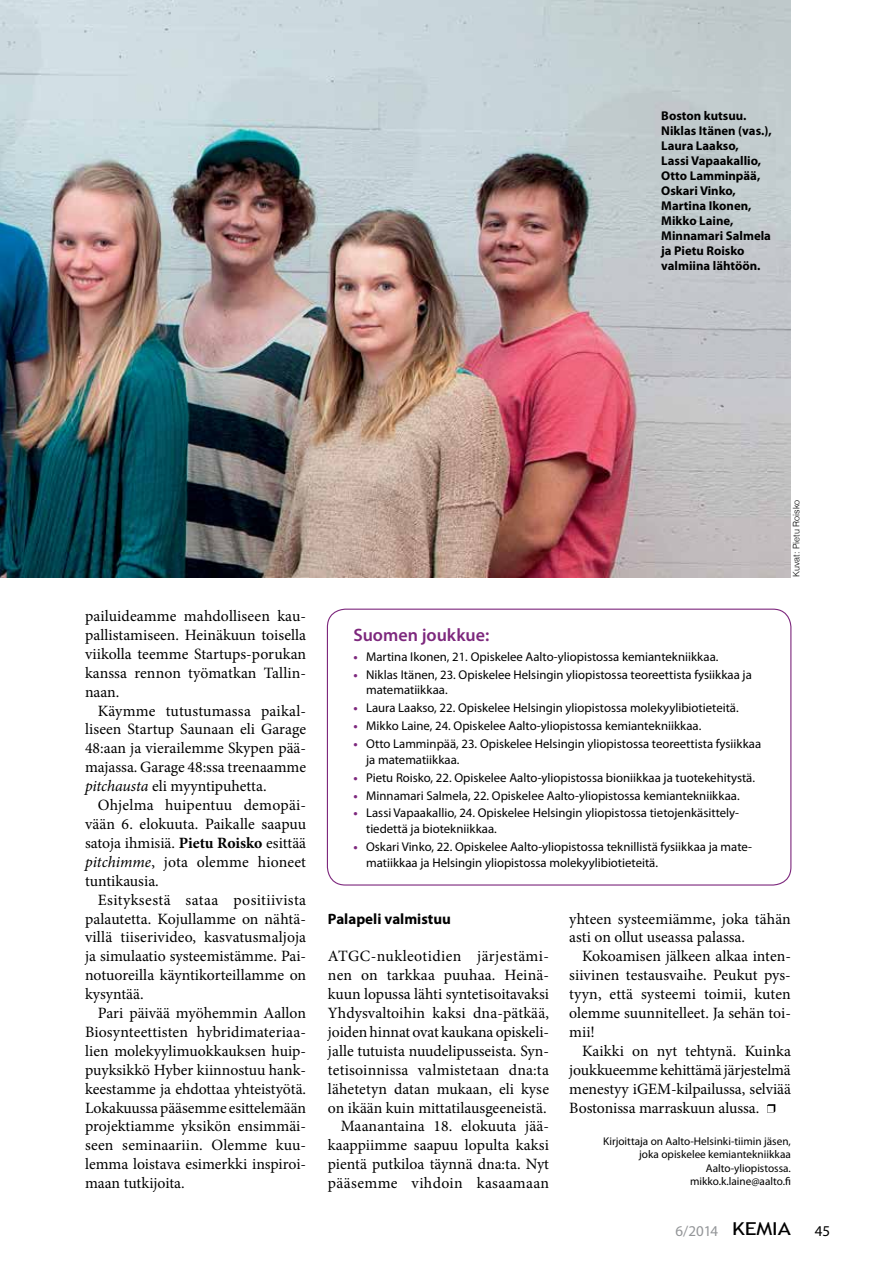
<style>
.page{position:relative;width:893px;height:1263px;background:#fff}
.page>*{position:absolute;margin:0;border:0;box-sizing:border-box;transform-origin:0 0}
.t1{font:600 18px "Myriad Pro";color:#7d287d}
.t2{font:15.75px/18.9px "Minion Pro";color:#000;text-align:justify}
.t3{font:700 15px "Myriad Pro";color:#000}
.t4{font:15px "Myriad Pro";color:#939598}
.t5{font:15px "Myriad Pro";color:#000}
.t6{font:12.75px/15.8px "Myriad Pro";color:#000}
.t7{font:700 12.75px/15px "Myriad Pro";color:#000}
.t8{font:11.25px/13.5px "Myriad Pro";color:#000;text-align:right}
.t9{font:300 9px "Helvetica";color:#000}
.s1{font-style:italic}
.s2{font-weight:700}
.s3{font-weight:700;color:#7d287d}
.s4{font-family:"Trebuchet MS";font-size:17.85px;color:#000}
</style>
<div class="page">
<div style="left:327px;top:609px;width:464px;height:276px;border:1px solid #7d287d;border-radius:18px"></div>
<img style="left:0;top:0;width:791px;height:577px">
<svg style="left:767px;top:1104px;width:8px;height:8px"></svg>
<p class="t7" style="left:661px;top:108px;width:112px">Boston kutsuu.<br>Niklas Itänen (vas.),<br>Laura Laakso,<br>Lassi Vapaakallio,<br>Otto Lamminpää,<br>Oskari Vinko,<br>Martina Ikonen,<br>Mikko Laine,<br>Minnamari Salmela ja Pietu Roisko valmiina lähtöön.</p>
<p class="t2" style="left:85px;top:607px;width:223px">pailuideamme mahdolliseen kau&shy;pallistamiseen. Heinäkuun toisella viikolla teemme Startups-porukan kanssa rennon työmatkan Tallin&shy;naan.</p>
<p class="t2" style="left:85px;top:701px;width:223px;text-indent:13px">Käymme tutustumassa paikal&shy;liseen Startup Saunaan eli Garage 48:aan ja vierailemme Skypen pää&shy;majassa. Garage 48:ssa treenaamme <span class="s1">pitchausta</span> eli myyntipuhetta.</p>
<p class="t2" style="left:85px;top:796px;width:223px;text-indent:13px">Ohjelma huipentuu demopäi&shy;vään 6. elokuuta. Paikalle saapuu satoja ihmisiä. <span class="s2">Pietu Roisko</span> esittää <span class="s1">pitchimme</span>, jota olemme hioneet tuntikausia.</p>
<p class="t2" style="left:85px;top:890px;width:223px;text-indent:13px">Esityksestä sataa positiivista palautetta. Kojullamme on nähtä&shy;villä tiiserivideo, kasvatusmaljoja ja simulaatio systeemistämme. Pai&shy;notuoreilla käyntikorteillamme on kysyntää.</p>
<p class="t2" style="left:85px;top:1003px;width:223px;text-indent:13px">Pari päivää myöhemmin Aallon Biosynteettisten hybridimateriaa&shy;lien molekyylimuokkauksen huip&shy;puyksikkö Hyber kiinnostuu hank&shy;keestamme ja ehdottaa yhteistyötä.<br>Lokakuussa pääsemme esittelemään projektiamme yksikön ensimmäi&shy;seen seminaariin. Olemme kuu&shy;lemma loistava esimerkki inspiroi&shy;maan tutkijoita.</p>
<p class="t1" style="left:353px;top:625px;width:137px">Suomen joukkue:</p>
<p class="t6" style="left:353px;top:649px;width:367px"><span class="s3">•</span> Martina Ikonen, 21. Opiskelee Aalto-yliopistossa kemiantekniikkaa.</p>
<p class="t6" style="left:366px;top:667px;width:387px;text-indent:-13px"><span class="s3">•</span> Niklas Itänen, 23. Opiskelee Helsingin yliopistossa teoreettista fysiikkaa ja matematiikkaa.</p>
<p class="t6" style="left:353px;top:700px;width:387px"><span class="s3">•</span> Laura Laakso, 22. Opiskelee Helsingin yliopistossa molekyylibiotieteitä.</p>
<p class="t6" style="left:353px;top:718px;width:349px"><span class="s3">•</span> Mikko Laine, 24. Opiskelee Aalto-yliopistossa kemiantekniikkaa.</p>
<p class="t6" style="left:366px;top:736px;width:397px;text-indent:-13px"><span class="s3">•</span> Otto Lamminpää, 23. Opiskelee Helsingin yliopistossa teoreettista fysiikkaa ja matematiikkaa.</p>
<p class="t6" style="left:353px;top:770px;width:403px"><span class="s3">•</span> Pietu Roisko, 22. Opiskelee Aalto-yliopistossa bioniikkaa ja tuotekehitystä.</p>
<p class="t6" style="left:353px;top:788px;width:388px"><span class="s3">•</span> Minnamari Salmela, 22. Opiskelee Aalto-yliopistossa kemiantekniikkaa.</p>
<p class="t6" style="left:366px;top:805px;width:374px;text-indent:-13px"><span class="s3">•</span> Lassi Vapaakallio, 24. Opiskelee Helsingin yliopistossa tietojenkäsittely&shy;tiedettä ja biotekniikkaa.</p>
<p class="t6" style="left:366px;top:839px;width:387px;text-indent:-13px"><span class="s3">•</span> Oskari Vinko, 22. Opiskelee Aalto-yliopistossa teknillistä fysiikkaa ja mate&shy;matiikkaa ja Helsingin yliopistossa molekyylibiotieteitä.</p>
<p class="t9" style="left:789px;top:577px;width:79px;rotate:-90deg">Kuvat: Pietu Roisko</p>
<p class="t3" style="left:328px;top:910px;width:124px">Palapeli valmistuu</p>
<p class="t2" style="left:328px;top:947px;width:223px;text-align:right">ATGC-nukleotidien järjestämi&shy;nen on tarkkaa puuhaa. Heinä&shy;kuun lopussa lähti syntetisoitavaksi Yhdysvaltoihin kaksi dna-pätkää, joiden hinnat ovat kaukana opiskeli&shy;jalle tutuista nuudelipusseista. Syn&shy;tetisoinnissa valmistetaan dna:ta lähetetyn datan mukaan, eli kyse on ikään kuin mittatilausgeeneistä.<br>Maanantaina 18. elokuuta jää&shy;kaappiimme saapuu lopulta kaksi pientä putkiloa täynnä dna:ta. Nyt pääsemme vihdoin kasaamaan</p>
<p class="t2" style="left:569px;top:909px;width:223px">yhteen systeemiämme, joka tähän asti on ollut useassa palassa.</p>
<p class="t2" style="left:569px;top:947px;width:223px;text-indent:13px">Kokoamisen jälkeen alkaa inten&shy;siivinen testausvaihe. Peukut pys&shy;tyyn, että systeemi toimii, kuten olemme suunnitelleet. Ja sehän toi&shy;mii!</p>
<p class="t2" style="left:569px;top:1041px;width:223px;text-indent:13px">Kaikki on nyt tehtynä. Kuinka joukkueemme kehittämä järjestelmä menestyy iGEM-kilpailussa, selviää Bostonissa marraskuun alussa.</p>
<p class="t8" style="left:603px;top:1135px;width:189px">Kirjoittaja on Aalto-Helsinki-tiimin jäsen, joka opiskelee kemiantekniikkaa<br>Aalto-yliopistossa. mikko.k.laine@aalto.fi</p>
<p class="t4" style="left:676px;top:1222px;width:117px">6/2014 <span class="s4">KEMIA</span></p>
<p class="t5" style="left:815px;top:1222px;width:17px">45</p>
</div>
